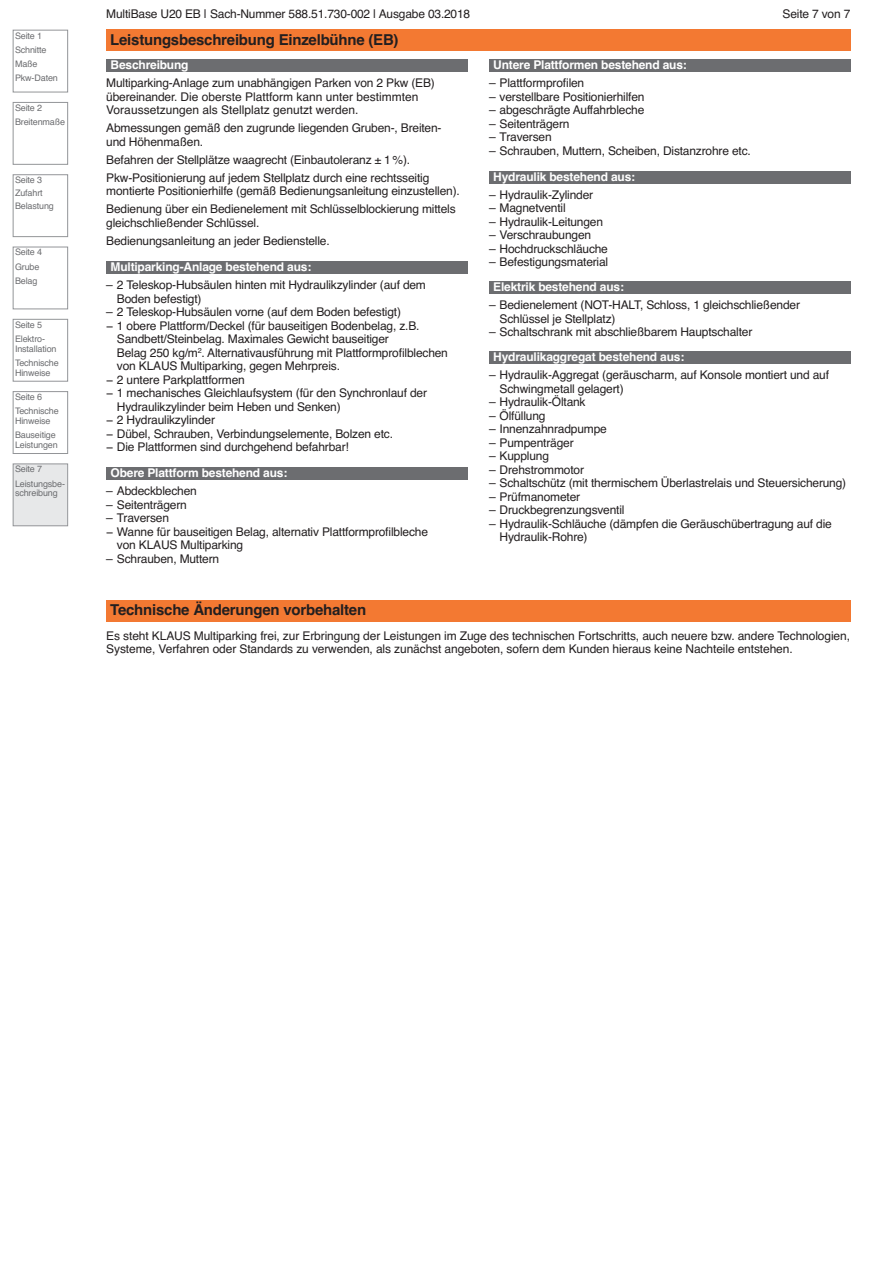
<style>
.page{position:relative;width:893px;height:1263px;background:#fff}
.page>*{position:absolute;margin:0;border:0;box-sizing:border-box;transform-origin:0 0}
.t1{font:700 15px "Helvetica";letter-spacing:-.015em;color:#231f20}
.t2{font:12px/13.5px "Helvetica";letter-spacing:-.015em;color:#231f20}
.t3{font:700 12px "Helvetica";letter-spacing:-.015em;color:#fff}
.t4{font:9px/14.2px "Helvetica";letter-spacing:-.015em;color:#6c6d70}
</style>
<div class="page">
<div style="left:106px;top:30px;width:744px;height:21px;background:#f37932"></div>
<div style="left:106px;top:600px;width:744px;height:22px;background:#f37932"></div>
<div style="left:106px;top:60px;width:362px;height:12px;background:#6c6d70"></div>
<div style="left:106px;top:261px;width:362px;height:13px;background:#6c6d70"></div>
<div style="left:489px;top:60px;width:361px;height:12px;background:#6c6d70"></div>
<div style="left:489px;top:171px;width:361px;height:13px;background:#6c6d70"></div>
<div style="left:489px;top:281px;width:361px;height:13px;background:#6c6d70"></div>
<div style="left:489px;top:351px;width:361px;height:13px;background:#6c6d70"></div>
<div style="left:106px;top:467px;width:362px;height:13px;background:#6c6d70"></div>
<div style="left:13px;top:30px;width:55px;height:62px;border:1px solid #939598"></div>
<div style="left:13px;top:102px;width:55px;height:63px;border:1px solid #939598"></div>
<div style="left:13px;top:174px;width:55px;height:63px;border:1px solid #939598"></div>
<div style="left:13px;top:247px;width:55px;height:62px;border:1px solid #939598"></div>
<div style="left:13px;top:319px;width:55px;height:63px;border:1px solid #939598"></div>
<div style="left:13px;top:391px;width:55px;height:63px;border:1px solid #939598"></div>
<div style="left:14px;top:464px;width:53px;height:61px;background:#e7e8e9"></div>
<div style="left:13px;top:463px;width:55px;height:63px;border:1px solid #939598"></div>
<p class="t4" style="left:15px;top:28px;width:44px">Seite 1<br>Schnitte<br>Maße<br>Pkw-Daten</p>
<p class="t4" style="left:15px;top:101px;width:52px">Seite 2<br>Breitenmaße</p>
<p class="t4" style="left:15px;top:174px;width:40px;line-height:12.8px">Seite 3<br>Zufahrt<br>Belastung</p>
<p class="t4" style="left:15px;top:245px;width:29px">Seite 4<br>Grube<br>Belag</p>
<p class="t4" style="left:15px;top:317px;width:32px">Seite 5<br>Elektro-</p>
<p class="t4" style="left:15px;top:341px;width:45px">Installation<br>Technische</p>
<p class="t4" style="left:15px;top:365px;width:37px">Hinweise</p>
<p class="t4" style="left:15px;top:390px;width:45px">Seite 6<br>Technische</p>
<p class="t4" style="left:15px;top:414px;width:42px">Hinweise<br>Bauseitige</p>
<p class="t4" style="left:15px;top:438px;width:44px">Leistungen</p>
<p class="t4" style="left:15px;top:462px;width:52px">Seite 7<br>Leistungsbe-</p>
<p class="t4" style="left:15px;top:486px;width:44px">schreibung</p>
<p class="t2" style="left:106px;top:7px;width:365px">MultiBase U20 EB | Sach-Nummer 588.51.730-002 | Ausgabe 03.2018</p>
<p class="t1" style="left:110px;top:31px;width:290px">Leistungsbeschreibung Einzelbühne (EB)</p>
<p class="t3" style="left:111px;top:58px;width:80px">Beschreibung</p>
<p class="t2" style="left:106px;top:77px;width:330px">Multiparking-Anlage zum unabhängigen Parken von 2 Pkw (EB) übereinander. Die oberste Plattform kann unter bestimmten<br>Voraussetzungen als Stellplatz genutzt werden.</p>
<p class="t2" style="left:106px;top:122px;width:337px">Abmessungen gemäß den zugrunde liegenden Gruben-, Breiten&shy;und Höhenmaßen.</p>
<p class="t2" style="left:106px;top:151px;width:325px;line-height:18px">Befahren der Stellplätze waagrecht (Einbautoleranz ± 1%).<br>Pkw-Positionierung auf jedem Stellplatz durch eine rechtsseitig</p>
<p class="t2" style="left:106px;top:182px;width:355px;line-height:18px">montierte Positionierhilfe (gemäß Bedienungsanleitung einzustellen).<br>Bedienung über ein Bedienelement mit Schlüsselblockierung mittels</p>
<p class="t2" style="left:106px;top:214px;width:225px;line-height:18px">gleichschließender Schlüssel.<br>Bedienungsanleitung an jeder Bedienstelle.</p>
<p class="t3" style="left:111px;top:259px;width:202px">Multiparking-Anlage bestehend aus:</p>
<p class="t2" style="left:117px;top:278px;width:311px;text-indent:-11px">– 2 Teleskop-Hubsäulen hinten mit Hydraulikzylinder (auf dem<br>Boden befestigt)</p>
<p class="t2" style="left:106px;top:305px;width:296px">– 2 Teleskop-Hubsäulen vorne (auf dem Boden befestigt)</p>
<p class="t2" style="left:106px;top:319px;width:315px">− 1 obere Plattform/Deckel (für bauseitigen Bodenbelag, z.B.</p>
<p class="t2" style="left:117px;top:332px;width:274px">Sandbett/Steinbelag. Maximales Gewicht bauseitiger</p>
<p class="t2" style="left:117px;top:346px;width:333px">Belag 250 kg/m<sup>2</sup>. Alternativausführung mit Plattformprofilblechen</p>
<p class="t2" style="left:117px;top:359px;width:225px">von KLAUS Multiparking, gegen Mehrpreis.</p>
<p class="t2" style="left:106px;top:373px;width:140px">− 2 untere Parkplattformen</p>
<p class="t2" style="left:106px;top:386px;width:322px">− 1 mechanisches Gleichlaufsystem (für den Synchronlauf der</p>
<p class="t2" style="left:117px;top:400px;width:225px">Hydraulikzylinder beim Heben und Senken)</p>
<p class="t2" style="left:106px;top:413px;width:110px">− 2 Hydraulikzylinder</p>
<p class="t2" style="left:106px;top:427px;width:288px">− Dübel, Schrauben, Verbindungselemente, Bolzen etc.</p>
<p class="t2" style="left:106px;top:440px;width:244px">− Die Plattformen sind durchgehend befahrbar!</p>
<p class="t3" style="left:111px;top:466px;width:178px">Obere Plattform bestehend aus:</p>
<p class="t2" style="left:106px;top:484px;width:92px">– Abdeckblechen</p>
<p class="t2" style="left:106px;top:498px;width:82px">– Seitenträgern</p>
<p class="t2" style="left:106px;top:511px;width:64px">– Traversen</p>
<p class="t2" style="left:106px;top:525px;width:323px">− Wanne für bauseitigen Belag, alternativ Plattformprofilbleche</p>
<p class="t2" style="left:117px;top:538px;width:128px">von KLAUS Multiparking</p>
<p class="t2" style="left:106px;top:552px;width:114px">– Schrauben, Muttern</p>
<p class="t1" style="left:110px;top:601px;width:257px">Technische Änderungen vorbehalten</p>
<p class="t3" style="left:493px;top:58px;width:195px">Untere Plattformen bestehend aus:</p>
<p class="t2" style="left:489px;top:77px;width:97px">– Plattformprofilen</p>
<p class="t2" style="left:489px;top:90px;width:157px">– verstellbare Positionierhilfen</p>
<p class="t2" style="left:489px;top:104px;width:157px">– abgeschrägte Auffahrbleche</p>
<p class="t2" style="left:489px;top:117px;width:82px">– Seitenträgern</p>
<p class="t2" style="left:489px;top:131px;width:64px">– Traversen</p>
<p class="t2" style="left:489px;top:144px;width:263px">– Schrauben, Muttern, Scheiben, Distanzrohre etc.</p>
<p class="t3" style="left:493px;top:169px;width:143px">Hydraulik bestehend aus:</p>
<p class="t2" style="left:489px;top:188px;width:106px">– Hydraulik-Zylinder</p>
<p class="t2" style="left:489px;top:201px;width:78px">– Magnetventil</p>
<p class="t2" style="left:489px;top:215px;width:116px">– Hydraulik-Leitungen</p>
<p class="t2" style="left:489px;top:228px;width:104px">– Verschraubungen</p>
<p class="t2" style="left:489px;top:242px;width:120px">– Hochdruckschläuche</p>
<p class="t2" style="left:489px;top:255px;width:121px">– Befestigungsmaterial</p>
<p class="t3" style="left:493px;top:279px;width:132px">Elektrik bestehend aus:</p>
<p class="t2" style="left:783px;top:7px;width:69px">Seite 7 von 7</p>
<p class="t2" style="left:500px;top:298px;width:302px;text-indent:-11px">– Bedienelement (NOT-HALT, Schloss, 1 gleichschließender<br>Schlüssel je Stellplatz)</p>
<p class="t2" style="left:489px;top:325px;width:265px">– Schaltschrank mit abschließbarem Hauptschalter</p>
<p class="t3" style="left:493px;top:350px;width:193px">Hydraulikaggregat bestehend aus:</p>
<p class="t2" style="left:500px;top:368px;width:331px;text-indent:-11px">– Hydraulik-Aggregat (geräuscharm, auf Konsole montiert und auf<br>Schwingmetall gelagert)</p>
<p class="t2" style="left:489px;top:395px;width:98px">– Hydraulik-Öltank</p>
<p class="t2" style="left:489px;top:409px;width:58px">– Ölfüllung</p>
<p class="t2" style="left:489px;top:422px;width:119px">– Innenzahnradpumpe</p>
<p class="t2" style="left:489px;top:436px;width:86px">– Pumpenträger</p>
<p class="t2" style="left:489px;top:449px;width:62px">– Kupplung</p>
<p class="t2" style="left:489px;top:463px;width:96px">– Drehstrommotor</p>
<p class="t2" style="left:489px;top:476px;width:359px">– Schaltschütz (mit thermischem Überlastrelais und Steuersicherung)</p>
<p class="t2" style="left:489px;top:490px;width:93px">– Prüfmanometer</p>
<p class="t2" style="left:489px;top:503px;width:137px">– Druckbegrenzungsventil</p>
<p class="t2" style="left:500px;top:517px;width:334px;text-indent:-11px">– Hydraulik-Schläuche (dämpfen die Geräuschübertragung auf die<br>Hydraulik-Rohre)</p>
<p class="t2" style="left:106px;top:629px;width:745px">Es steht KLAUS Multiparking frei, zur Erbringung der Leistungen im Zuge des technischen Fortschritts, auch neuere bzw. andere Technologien,<br>Systeme, Verfahren oder Standards zu verwenden, als zunächst angeboten, sofern dem Kunden hieraus keine Nachteile entstehen.</p>
</div>
